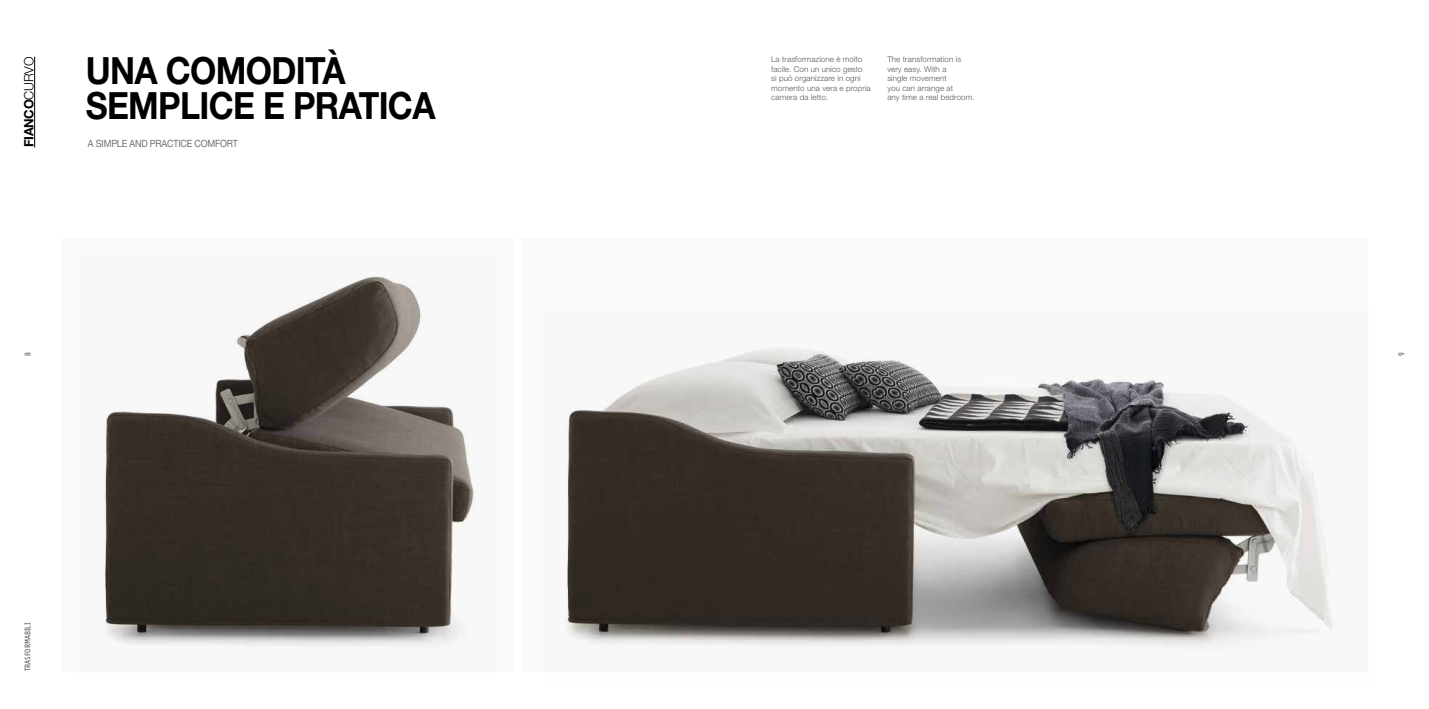
<style>
.page{position:relative;width:1429px;height:709px;background:#fff}
.page>*{position:absolute;margin:0;border:0;box-sizing:border-box;transform-origin:0 0}
.t1{font:700 37.6px/34.6px "Helvetica Neue LT Std";letter-spacing:-.02em;color:#000;scale:.9 1}
.t2{font:700 12.9px "Helvetica Neue LT Std";letter-spacing:-.02em;color:#000}
.t3{font:10px "Helvetica Neue LT Std";letter-spacing:-.02em;color:#6f7072;scale:.9 1}
.t4{font:300 8px/9.5px "Helvetica Neue LT Std";letter-spacing:.01em;color:#58595b}
.t5{font:8px "Share";color:#58595b}
.s1{font-weight:300}
</style>
<div class="page">
<div style="left:61px;top:238px;width:452px;height:433px;background:#f9f9f9"></div>
<div style="left:523px;top:238px;width:844px;height:433px;background:#f9f9f9"></div>
<img style="left:105px;top:276px;width:370px;height:369px">
<img style="left:565px;top:348px;width:767px;height:297px">
<hr style="left:34px;top:57px;width:1px;height:90px;background:#000">
<h2 class="t2" style="left:21px;top:147px;width:92px;rotate:-90deg">FIANCO<span class="s1">CURVO</span></h2>
<h1 class="t1" style="left:86px;top:53px;width:390px">UNA COMODITÀ<br>SEMPLICE E PRATICA</h1>
<p class="t3" style="left:88px;top:137px;width:168px">A SIMPLE AND PRACTICE COMFORT</p>
<p class="t4" style="left:771px;top:55px;width:101px">La trasformazione è molto facile. Con un unico gesto<br>si può organizzare in ogni momento una vera e propria camera da letto.</p>
<p class="t4" style="left:887px;top:55px;width:89px">The transformation is very easy. With a<br>single movement<br>you can arrange at<br>any time a real bedroom.</p>
<p class="t5" style="left:24px;top:356px;width:5px;rotate:-90deg">8</p>
<p class="t5" style="left:1397px;top:356px;width:5px;rotate:-90deg">9</p>
<p class="t5" style="left:24px;top:671px;width:50px;rotate:-90deg">TRASFORMABILI</p>
</div>
